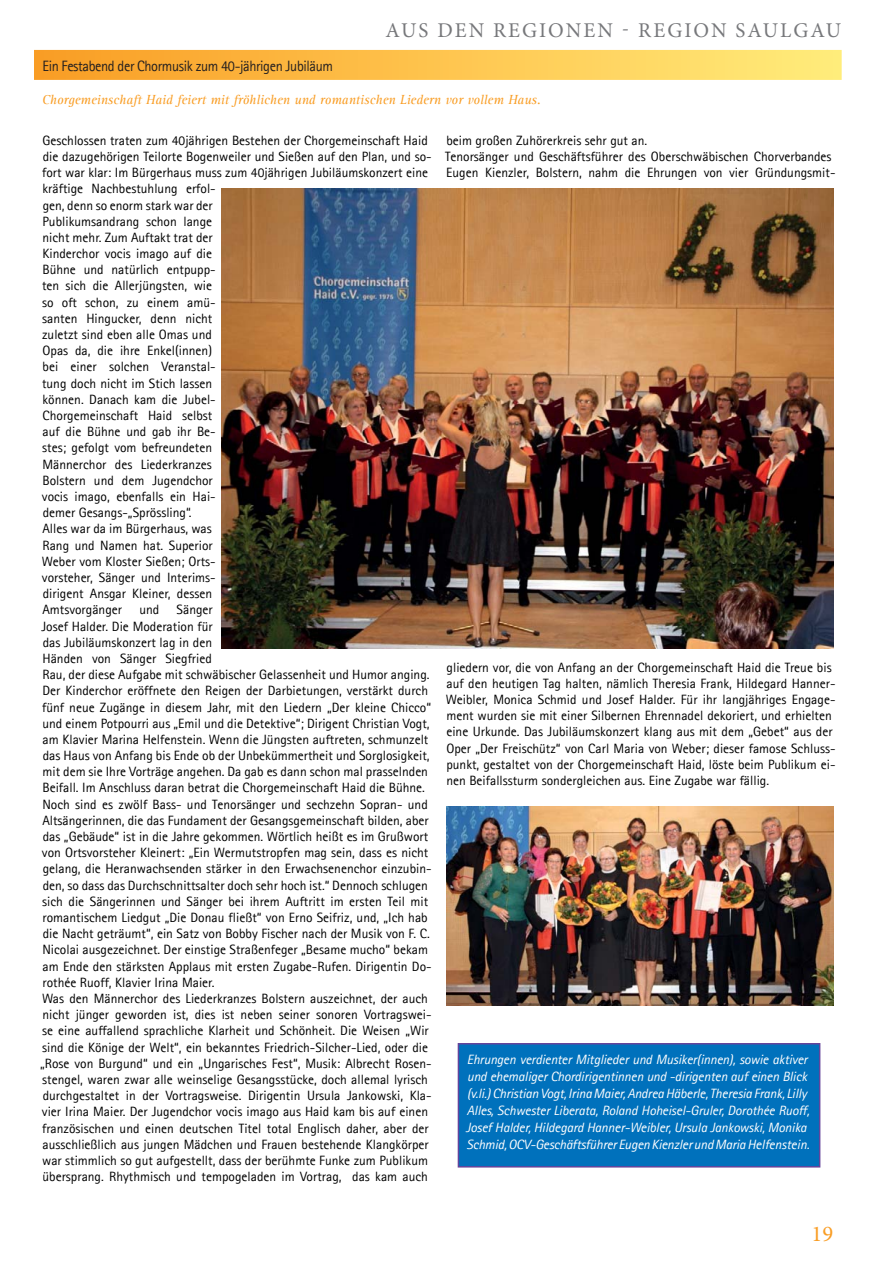
<style>
.page{position:relative;width:893px;height:1263px;background:#fff}
.page>*{position:absolute;margin:0;border:0;box-sizing:border-box;transform-origin:0 0}
.t1{font:22.5px "Minion Pro";color:#f99d24}
.t2{font:21px "Minion Pro";letter-spacing:.1em;color:#77787b}
.t3{font:15px "Agfa Rotis Sans Serif";letter-spacing:-.025em;color:#231f20;scale:.95 1}
.t4{font:13.5px/16.2px "Agfa Rotis Sans Serif";color:#000}
.t5{font:italic 13.5px/17px "Agfa Rotis Sans Serif";letter-spacing:-.01em;color:#fff}
.t6{font:italic 13.5px "Agfa Rotis Serif";color:#f99d24}
</style>
<div class="page">
<img style="left:221px;top:188px;width:612px;height:460px">
<img style="left:446px;top:807px;width:387px;height:198px">
<div style="left:458px;top:1044px;width:362px;height:123px;background:#0071bc"></div>
<div style="left:458px;top:1043px;width:362px;height:125px;border:2px solid #65449b"></div>
<div style="left:34px;top:50px;width:808px;height:30px;background:linear-gradient(to right,#fa9c23,#ffed7b)"></div>
<h2 class="t2" style="left:386px;top:22px;width:457px">AUS DEN REGIONEN - REGION SAULGAU</h2>
<p class="t3" style="left:42px;top:57px;width:307px">Ein Festabend der Chormusik zum 40-jährigen Jubiläum</p>
<p class="t6" style="left:42px;top:92px;width:500px">Chorgemeinschaft Haid feiert mit fröhlichen und romantischen Liedern vor vollem Haus.</p>
<p class="t4" style="left:42px;top:132px;width:391px">Geschlossen traten zum 40jährigen Bestehen der Chorgemeinschaft Haid die dazugehörigen Teilorte Bogenweiler und Sießen auf den Plan, und so&shy;fort war klar: Im Bürgerhaus muss zum 40jährigen Jubiläumskonzert eine kräftige Nachbestuhlung erfol-<br>gen, denn so enorm stark war der<br>Publikumsandrang schon lange<br>nicht mehr. Zum Auftakt trat der<br>Kinderchor vocis imago auf die<br>Bühne und natürlich entpupp-<br>ten sich die Allerjüngsten, wie<br>so oft schon, zu einem amü-<br>santen Hingucker, denn nicht<br>zuletzt sind eben alle Omas und<br>Opas da, die ihre Enkel(innen)<br>bei einer solchen Veranstal-<br>tung doch nicht im Stich lassen<br>können. Danach kam die Jubel-<br>Chorgemeinschaft Haid selbst<br>auf die Bühne und gab ihr Be-<br>stes; gefolgt vom befreundeten<br>Männerchor des Liederkranzes<br>Bolstern und dem Jugendchor<br>vocis imago, ebenfalls ein Hai-<br>demer Gesangs-„Sprössling“.<br>Alles war da im Bürgerhaus, was<br>Rang und Namen hat. Superior<br>Weber vom Kloster Sießen; Orts-<br>vorsteher, Sänger und Interims-<br>dirigent Ansgar Kleiner, dessen<br>Amtsvorgänger</p>
<p class="t4" style="left:40px;top:602px;width:393px;text-indent:137px">Sänger<br>Josef Halder. Die Moderation für<br>das Jubiläumskonzert lag in den<br>Händen von Sänger Siegfried<br>Rau, der diese Aufgabe mit schwäbischer Gelassenheit und Humor anging.<br>Der Kinderchor eröffnete den Reigen der Darbietungen, verstärkt durch fünf neue Zugänge in diesem Jahr, mit den Liedern „Der kleine Chicco“ und einem Potpourri aus „Emil und die Detektive“; Dirigent Christian Vogt, am Klavier Marina Helfenstein. Wenn die Jüngsten auftreten, schmunzelt das Haus von Anfang bis Ende ob der Unbekümmertheit und Sorglosigkeit, mit dem sie Ihre Vorträge angehen. Da gab es dann schon mal prasselnden Beifall. Im Anschluss daran betrat die Chorgemeinschaft Haid die Bühne.<br>Noch sind es zwölf Bass- und Tenorsänger und sechzehn Sopran- und Altsängerinnen, die das Fundament der Gesangsgemeinschaft bilden, aber das „Gebäude“ ist in die Jahre gekommen. Wörtlich heißt es im Grußwort von Ortsvorsteher Kleinert: „Ein Wermutstropfen mag sein, dass es nicht gelang, die Heranwachsenden stärker in den Erwachsenenchor einzubin&shy;den, so dass das Durchschnittsalter doch sehr hoch ist.“ Dennoch schlugen sich die Sängerinnen und Sänger bei ihrem Auftritt im ersten Teil mit romantischem Liedgut „Die Donau fließt“ von Erno Seifriz, und, „Ich hab die Nacht geträumt“, ein Satz von Bobby Fischer nach der Musik von F. C.<br>Nicolai ausgezeichnet. Der einstige Straßenfeger „Besame mucho“ bekam am Ende den stärksten Applaus mit ersten Zugabe-Rufen. Dirigentin Do&shy;rothée Ruoff, Klavier Irina Maier.<br>Was den Männerchor des Liederkranzes Bolstern auszeichnet, der auch nicht jünger geworden ist, dies ist neben seiner sonoren Vortragswei&shy;se eine auffallend sprachliche Klarheit und Schönheit. Die Weisen „Wir sind die Könige der Welt“, ein bekanntes Friedrich-Silcher-Lied, oder die „Rose von Burgund“ und ein „Ungarisches Fest“, Musik: Albrecht Rosen&shy;stengel, waren zwar alle weinselige Gesangsstücke, doch allemal lyrisch durchgestaltet in der Vortragsweise. Dirigentin Ursula Jankowski, Kla&shy;vier Irina Maier. Der Jugendchor vocis imago aus Haid kam bis auf einen französischen und einen deutschen Titel total Englisch daher, aber der ausschließlich aus jungen Mädchen und Frauen bestehende Klangkörper war stimmlich so gut aufgestellt, dass der berühmte Funke zum Publikum übersprang. Rhythmisch und tempogeladen im Vortrag, das kam auch</p>
<p class="t4" style="left:139px;top:602px;width:21px">und</p>
<p class="t4" style="left:445px;top:132px;width:392px">beim großen Zuhörerkreis sehr gut an.<br>Tenorsänger und Geschäftsführer des Oberschwäbischen Chorverbandes<br>Eugen Kienzler, Bolstern, nahm die Ehrungen von vier Gründungsmit-</p>
<p class="t4" style="left:446px;top:659px;width:391px">gliedern vor, die von Anfang an der Chorgemeinschaft Haid die Treue bis auf den heutigen Tag halten, nämlich Theresia Frank, Hildegard Hanner-Weibler, Monica Schmid und Josef Halder. Für ihr langjähriges Engage&shy;ment wurden sie mit einer Silbernen Ehrennadel dekoriert, und erhielten eine Urkunde. Das Jubiläumskonzert klang aus mit dem „Gebet“ aus der Oper „Der Freischütz“ von Carl Maria von Weber; dieser famose Schluss&shy;punkt, gestaltet von der Chorgemeinschaft Haid, löste beim Publikum ei&shy;nen Beifallssturm sondergleichen aus. Eine Zugabe war fällig.</p>
<p class="t5" style="left:466px;top:1051px;width:345px">Ehrungen verdienter Mitglieder und Musiker(innen), sowie aktiver und ehemaliger Chordirigentinnen und -dirigenten auf einen Blick (v.li.) Christian Vogt, Irina Maier, Andrea Häberle, Theresia Frank, Lilly Alles, Schwester Liberata, Roland Hoheisel-Gruler, Dorothée Ruoff, Josef Halder, Hildegard Hanner-Weibler, Ursula Jankowski, Monika Schmid, OCV-Geschäftsführer Eugen Kienzler und Maria Helfenstein.</p>
<h1 class="t1" style="left:811px;top:1225px;width:23px">19</h1>
</div>
